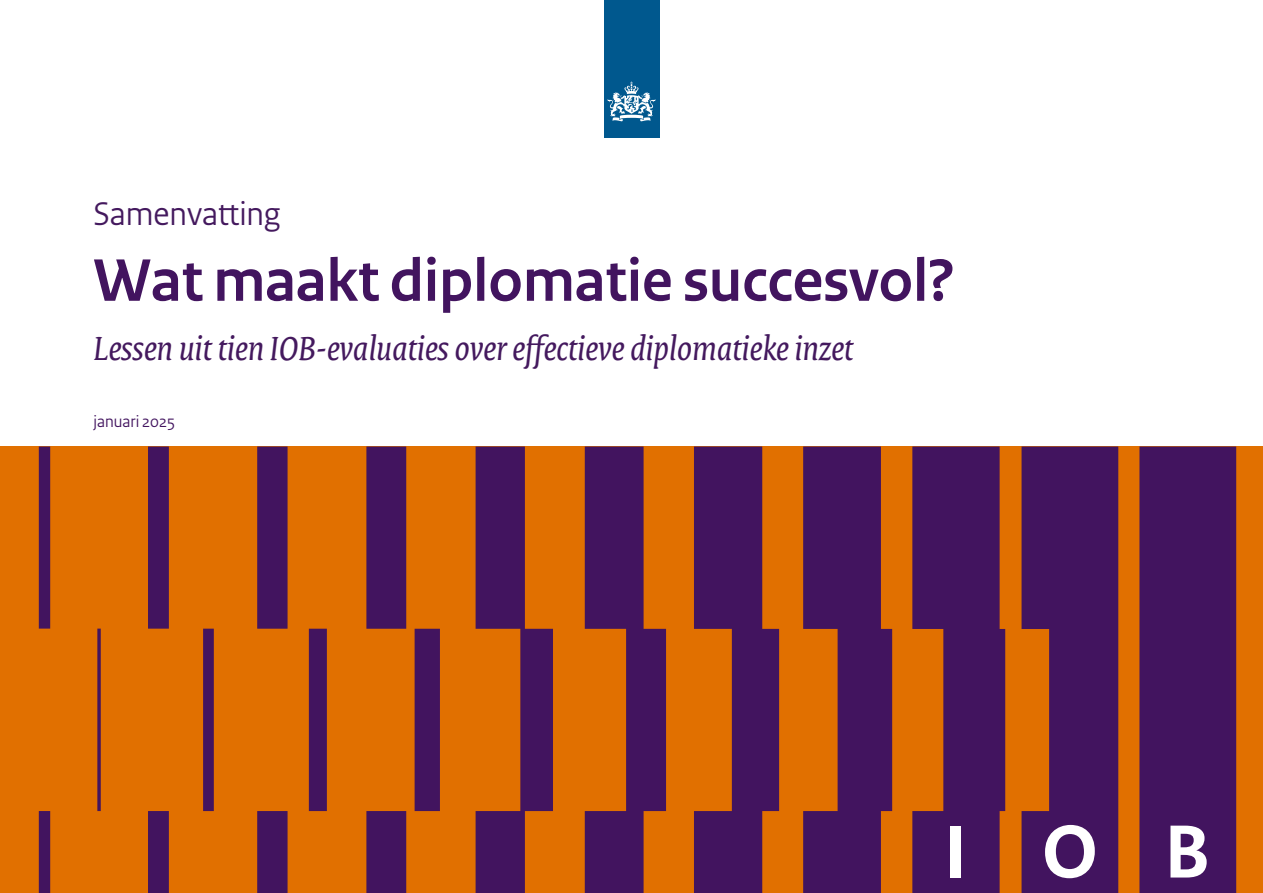
<style>
.page{position:relative;width:1263px;height:893px;background:#fff}
.page>*{position:absolute;margin:0;border:0;box-sizing:border-box;transform-origin:0 0}
.H_Titel{font:700 63px "Rijksoverheid Sans Heading";color:#42145f}
.Alineastijl_1{font:italic 36px "Rijksoverheid Serif";color:#44195e}
.Alineastijl_2{font:34.5px "Rijksoverheid Sans Heading";color:#44195e}
.t1{font:17.25px "Rijksoverheid Sans Heading";color:#42145f}
</style>
<div class="page">
<div style="left:0;top:447px;width:1263px;height:446px;background:#e17000"></div>
<svg style="left:39px;top:447px;width:1197px;height:446px"></svg>
<div style="left:604px;top:0;width:55px;height:137px;background:#00588e"></div>
<svg style="left:607px;top:82px;width:48px;height:40px"></svg>
<svg style="left:1170px;top:826px;width:37px;height:51px;background:#c4b6cd"></svg>
<svg style="left:1045px;top:825px;width:50px;height:53px;background:#a18aaf"></svg>
<div style="left:950px;top:826px;width:11px;height:51px;background:#fff"></div>
<p class="Alineastijl_2" style="left:94px;top:194px;width:188px">Samenvatting</p>
<p class="H_Titel" style="left:94px;top:245px;width:863px">Wat maakt diplomatie succesvol?</p>
<p class="Alineastijl_1" style="left:94px;top:327px;width:761px">Lessen uit tien IOB-evaluaties over effectieve diplomatieke inzet</p>
<p class="t1" style="left:94px;top:411px;width:83px">januari 2025</p>
</div>
